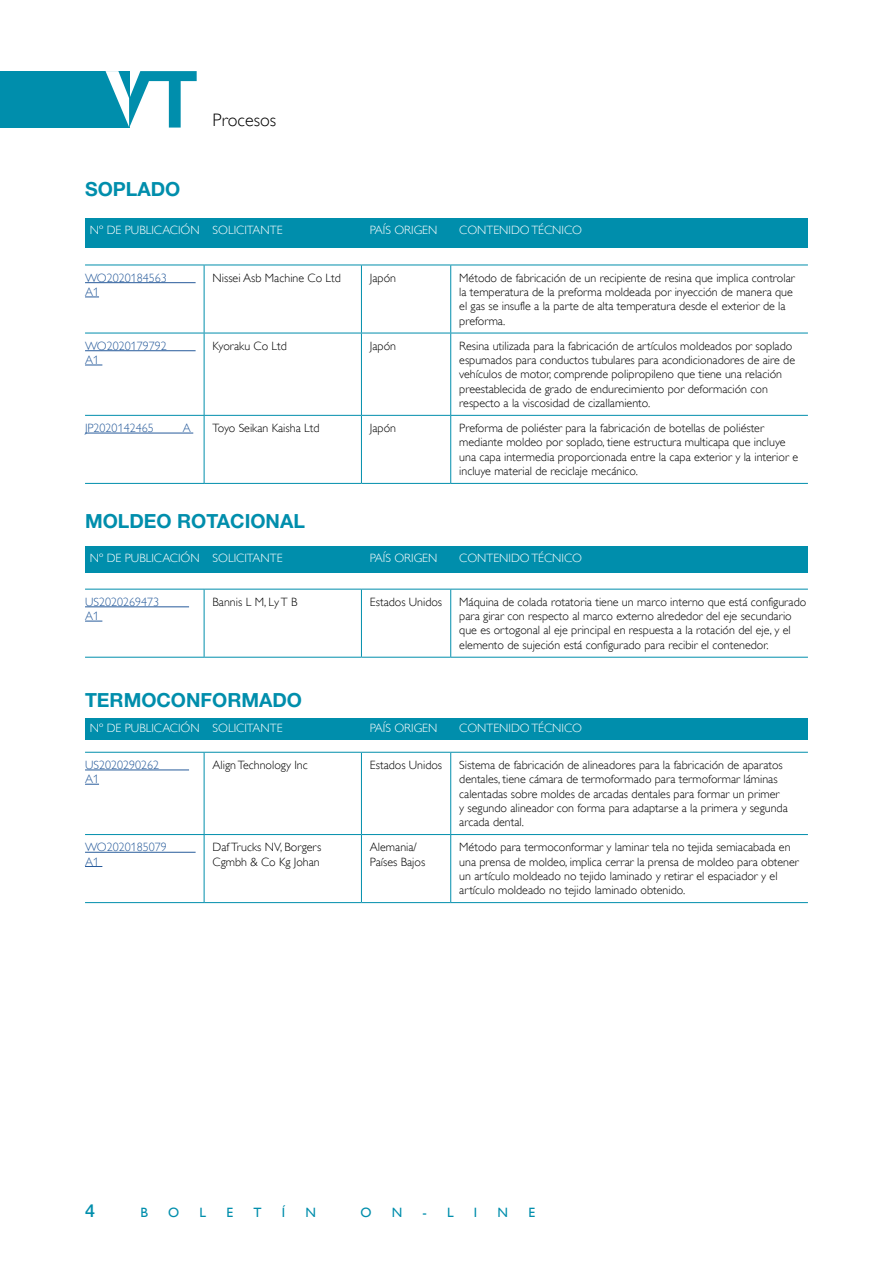
<style>
.page{position:relative;width:893px;height:1263px;background:#fff}
.page>*{position:absolute;margin:0;border:0;box-sizing:border-box;transform-origin:0 0}
.t1{font:700 19.5px "Helvetica Neue LT Std";color:#008eac}
.t2{font:300 18px "Gill Alt One";color:#000}
.t3{font:500 18px "Helvetica Neue LT Std";color:#008eac}
.t4{font:13.5px "Gill Alt One";color:#008eac}
.t5{font:300 12px/14.2px "Gill Alt One";color:#000}
.t6{font:300 12px "Gill Alt One";color:#fff}
.t7{font:300 12px/14.2px "Gill Alt One";color:#275b9b}
</style>
<div class="page">
<div style="left:0;top:71px;width:129px;height:57px;background:#008eac"></div>
<svg style="left:106px;top:71px;width:91px;height:57px"></svg>
<div style="left:85px;top:218px;width:723px;height:29px;background:#008eac"></div>
<hr style="left:85px;top:265px;width:119px;height:1px;background:#008eac">
<hr style="left:204px;top:265px;width:157px;height:1px;background:#008eac">
<hr style="left:204px;top:265px;width:1px;height:68px;background:#008eac">
<hr style="left:361px;top:265px;width:90px;height:1px;background:#008eac">
<hr style="left:361px;top:265px;width:1px;height:68px;background:#008eac">
<hr style="left:451px;top:265px;width:357px;height:1px;background:#008eac">
<hr style="left:450px;top:265px;width:1px;height:68px;background:#008eac">
<hr style="left:85px;top:333px;width:119px;height:1px;background:#008eac">
<hr style="left:204px;top:333px;width:157px;height:1px;background:#008eac">
<hr style="left:204px;top:333px;width:1px;height:82px;background:#008eac">
<hr style="left:361px;top:333px;width:90px;height:1px;background:#008eac">
<hr style="left:361px;top:333px;width:1px;height:82px;background:#008eac">
<hr style="left:451px;top:333px;width:357px;height:1px;background:#008eac">
<hr style="left:450px;top:333px;width:1px;height:82px;background:#008eac">
<hr style="left:85px;top:415px;width:119px;height:1px;background:#008eac">
<hr style="left:204px;top:415px;width:157px;height:1px;background:#008eac">
<hr style="left:204px;top:416px;width:1px;height:67px;background:#008eac">
<hr style="left:361px;top:415px;width:90px;height:1px;background:#008eac">
<hr style="left:361px;top:416px;width:1px;height:67px;background:#008eac">
<hr style="left:451px;top:415px;width:357px;height:1px;background:#008eac">
<hr style="left:450px;top:416px;width:1px;height:67px;background:#008eac">
<hr style="left:85px;top:483px;width:119px;height:1px;background:#008eac">
<hr style="left:204px;top:483px;width:157px;height:1px;background:#008eac">
<hr style="left:361px;top:483px;width:90px;height:1px;background:#008eac">
<hr style="left:451px;top:483px;width:357px;height:1px;background:#008eac">
<hr style="left:85px;top:282px;width:111px;height:1px;background:#275b9b">
<svg style="left:85px;top:297px;width:14px;height:1px"></svg>
<hr style="left:85px;top:350px;width:111px;height:1px;background:#275b9b">
<svg style="left:85px;top:365px;width:17px;height:1px"></svg>
<hr style="left:85px;top:433px;width:108px;height:1px;background:#275b9b">
<div style="left:85px;top:546px;width:723px;height:27px;background:#008eac"></div>
<hr style="left:85px;top:589px;width:119px;height:1px;background:#008eac">
<hr style="left:204px;top:589px;width:157px;height:1px;background:#008eac">
<hr style="left:204px;top:589px;width:1px;height:68px;background:#008eac">
<hr style="left:361px;top:589px;width:90px;height:1px;background:#008eac">
<hr style="left:361px;top:589px;width:1px;height:68px;background:#008eac">
<hr style="left:451px;top:589px;width:357px;height:1px;background:#008eac">
<hr style="left:450px;top:589px;width:1px;height:68px;background:#008eac">
<hr style="left:85px;top:657px;width:119px;height:1px;background:#008eac">
<hr style="left:204px;top:657px;width:157px;height:1px;background:#008eac">
<hr style="left:361px;top:657px;width:90px;height:1px;background:#008eac">
<hr style="left:451px;top:657px;width:357px;height:1px;background:#008eac">
<hr style="left:85px;top:606px;width:104px;height:1px;background:#275b9b">
<svg style="left:85px;top:621px;width:17px;height:1px"></svg>
<div style="left:85px;top:718px;width:723px;height:22px;background:#008eac"></div>
<hr style="left:85px;top:752px;width:119px;height:1px;background:#008eac">
<hr style="left:204px;top:752px;width:157px;height:1px;background:#008eac">
<hr style="left:204px;top:753px;width:1px;height:81px;background:#008eac">
<hr style="left:361px;top:752px;width:90px;height:1px;background:#008eac">
<hr style="left:361px;top:753px;width:1px;height:81px;background:#008eac">
<hr style="left:451px;top:752px;width:357px;height:1px;background:#008eac">
<hr style="left:450px;top:753px;width:1px;height:81px;background:#008eac">
<hr style="left:85px;top:834px;width:119px;height:1px;background:#008eac">
<hr style="left:204px;top:834px;width:157px;height:1px;background:#008eac">
<hr style="left:204px;top:835px;width:1px;height:67px;background:#008eac">
<hr style="left:361px;top:834px;width:90px;height:1px;background:#008eac">
<hr style="left:361px;top:835px;width:1px;height:67px;background:#008eac">
<hr style="left:451px;top:834px;width:357px;height:1px;background:#008eac">
<hr style="left:450px;top:835px;width:1px;height:67px;background:#008eac">
<hr style="left:85px;top:902px;width:119px;height:1px;background:#008eac">
<hr style="left:204px;top:902px;width:157px;height:1px;background:#008eac">
<hr style="left:361px;top:902px;width:90px;height:1px;background:#008eac">
<hr style="left:451px;top:902px;width:357px;height:1px;background:#008eac">
<hr style="left:85px;top:770px;width:104px;height:1px;background:#275b9b">
<svg style="left:85px;top:784px;width:14px;height:1px"></svg>
<hr style="left:85px;top:852px;width:111px;height:1px;background:#275b9b">
<svg style="left:85px;top:866px;width:17px;height:1px"></svg>
<h2 class="t2" style="left:213px;top:110px;width:65px">Procesos</h2>
<h1 class="t1" style="left:85px;top:177px;width:97px">SOPLADO</h1>
<p class="t6" style="left:90px;top:223px;width:194px">Nº DE PUBLICACIÓN SOLICITANTE</p>
<p class="t6" style="left:370px;top:223px;width:69px">PAÍS ORIGEN</p>
<p class="t6" style="left:459px;top:223px;width:124px">CONTENIDO TÉCNICO</p>
<p class="t7" style="left:85px;top:270px;width:83px">WO2020184563<br>A1</p>
<p class="t5" style="left:213px;top:270px;width:130px">Nissei Asb Machine Co Ltd</p>
<p class="t5" style="left:370px;top:270px;width:28px">Japón</p>
<p class="t5" style="left:459px;top:270px;width:337px">Método de fabricación de un recipiente de resina que implica controlar la temperatura de la preforma moldeada por inyección de manera que el gas se insufle a la parte de alta temperatura desde el exterior de la preforma.</p>
<p class="t7" style="left:85px;top:339px;width:83px">WO2020179792<br>A1</p>
<p class="t5" style="left:213px;top:339px;width:76px">Kyoraku Co Ltd</p>
<p class="t5" style="left:370px;top:339px;width:28px">Japón</p>
<p class="t5" style="left:459px;top:339px;width:337px">Resina utilizada para la fabricación de artículos moldeados por soplado espumados para conductos tubulares para acondicionadores de aire de vehículos de motor, comprende polipropileno que tiene una relación preestablecida de grado de endurecimiento por deformación con respecto a la viscosidad de cizallamiento.</p>
<p class="t7" style="left:85px;top:421px;width:70px">JP2020142465</p>
<p class="t7" style="left:183px;top:421px;width:10px">A</p>
<p class="t5" style="left:213px;top:421px;width:108px">Toyo Seikan Kaisha Ltd</p>
<p class="t5" style="left:370px;top:421px;width:28px">Japón</p>
<p class="t5" style="left:459px;top:421px;width:340px">Preforma de poliéster para la fabricación de botellas de poliéster mediante moldeo por soplado, tiene estructura multicapa que incluye una capa intermedia proporcionada entre la capa exterior y la interior e incluye material de reciclaje mecánico.</p>
<h1 class="t1" style="left:85px;top:509px;width:221px">MOLDEO ROTACIONAL</h1>
<p class="t6" style="left:90px;top:551px;width:194px">Nº DE PUBLICACIÓN SOLICITANTE</p>
<p class="t6" style="left:370px;top:551px;width:69px">PAÍS ORIGEN</p>
<p class="t6" style="left:459px;top:551px;width:124px">CONTENIDO TÉCNICO</p>
<p class="t7" style="left:85px;top:595px;width:76px">US2020269473<br>A1</p>
<p class="t5" style="left:213px;top:595px;width:86px">Bannis L M, Ly T B</p>
<p class="t5" style="left:370px;top:595px;width:74px">Estados Unidos</p>
<p class="t5" style="left:459px;top:595px;width:349px">Máquina de colada rotatoria tiene un marco interno que está configurado para girar con respecto al marco externo alrededor del eje secundario que es ortogonal al eje principal en respuesta a la rotación del eje, y el elemento de sujeción está configurado para recibir el contenedor.</p>
<h1 class="t1" style="left:85px;top:688px;width:219px">TERMOCONFORMADO</h1>
<p class="t6" style="left:90px;top:721px;width:194px">Nº DE PUBLICACIÓN SOLICITANTE</p>
<p class="t6" style="left:370px;top:721px;width:69px">PAÍS ORIGEN</p>
<p class="t6" style="left:459px;top:721px;width:124px">CONTENIDO TÉCNICO</p>
<p class="t7" style="left:85px;top:758px;width:76px">US2020290262<br>A1</p>
<p class="t5" style="left:213px;top:758px;width:97px">Align Technology Inc</p>
<p class="t5" style="left:370px;top:758px;width:74px">Estados Unidos</p>
<p class="t5" style="left:459px;top:758px;width:330px">Sistema de fabricación de alineadores para la fabricación de aparatos dentales, tiene cámara de termoformado para termoformar láminas calentadas sobre moldes de arcadas dentales para formar un primer<br>y segundo alineador con forma para adaptarse a la primera y segunda arcada dental.</p>
<p class="t7" style="left:85px;top:840px;width:83px">WO2020185079<br>A1</p>
<p class="t5" style="left:213px;top:840px;width:110px">Daf Trucks NV, Borgers<br>Cgmbh &amp; Co Kg Johan</p>
<p class="t5" style="left:370px;top:840px;width:57px">Alemania/<br>Países Bajos</p>
<p class="t5" style="left:459px;top:840px;width:341px">Método para termoconformar y laminar tela no tejida semiacabada en una prensa de moldeo, implica cerrar la prensa de moldeo para obtener un artículo moldeado no tejido laminado y retirar el espaciador y el artículo moldeado no tejido laminado obtenido.</p>
<h2 class="t3" style="left:85px;top:1200px;width:12px">4</h2>
<p class="t4" style="left:140px;top:1205px;width:9px">B</p>
<p class="t4" style="left:168px;top:1205px;width:13px">O</p>
<p class="t4" style="left:200px;top:1205px;width:8px">L</p>
<p class="t4" style="left:226px;top:1205px;width:8px">E</p>
<p class="t4" style="left:253px;top:1205px;width:10px">T</p>
<p class="t4" style="left:282px;top:1205px;width:5px">Í</p>
<p class="t4" style="left:306px;top:1205px;width:12px">N</p>
<p class="t4" style="left:360px;top:1205px;width:13px">O</p>
<p class="t4" style="left:392px;top:1205px;width:12px">N</p>
<p class="t4" style="left:422px;top:1205px;width:33px">- L</p>
<p class="t4" style="left:474px;top:1205px;width:5px">I</p>
<p class="t4" style="left:498px;top:1205px;width:12px">N</p>
<p class="t4" style="left:528px;top:1205px;width:8px">E</p>
</div>
